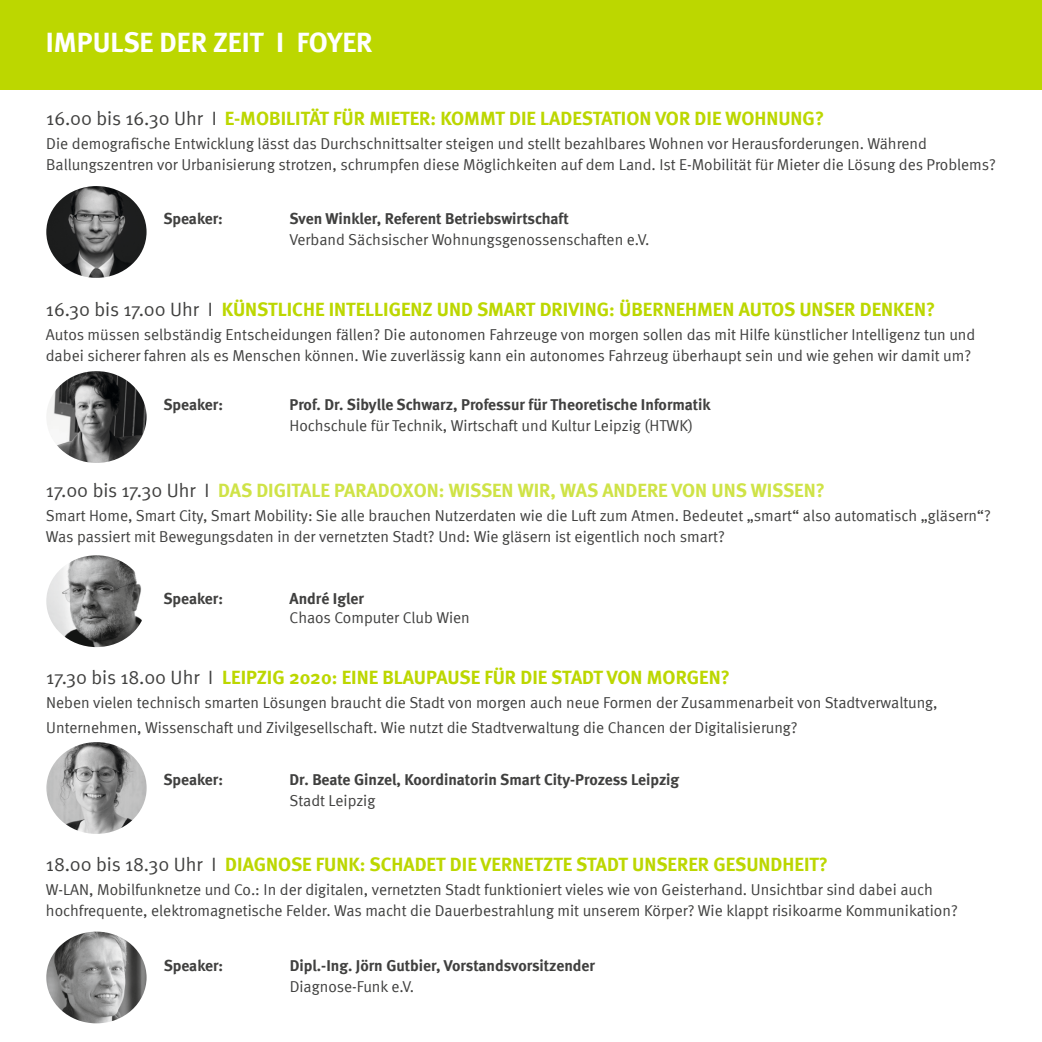
<style>
.page{position:relative;width:1042px;height:1042px;background:#fff}
.page>*{position:absolute;margin:0;border:0;box-sizing:border-box;transform-origin:0 0}
.t1{font:700 28px "Meta";color:#fff}
.t2{font:700 19.25px "Meta";color:#bcd700}
.t3{font:700 19.25px "Meta";color:#cfe347}
.t4{font:15.75px/21px "Meta Normal";color:#40403f}
.t5{font:700 15.75px/21px "Meta";color:#40403f}
.s1{font-family:"Meta Normal";font-weight:400;color:#40403f}
.s2{font-family:"Meta";font-weight:700}
.s3{font-family:"Meta Normal";font-weight:400}
</style>
<div class="page">
<div style="left:0;top:0;width:1042px;height:89px;background:#bcd700"></div>
<hr style="left:1041px;top:0;width:1px;height:89px;background:#00a1d2">
<img style="left:46px;top:186px;width:101px;height:92px">
<img style="left:46px;top:742px;width:101px;height:92px">
<img style="left:46px;top:555px;width:96px;height:92px">
<img style="left:46px;top:931px;width:101px;height:92px">
<img style="left:47px;top:371px;width:100px;height:92px">
<p class="t1" style="left:46px;top:26px;width:328px">IMPULSE DER ZEIT I FOYER</p>
<p class="t2" style="left:46px;top:106px;width:779px"><span class="s1">16.00 bis 16.30 Uhr I</span> E-MOBILITÄT FÜR MIETER: KOMMT DIE LADESTATION VOR DIE WOHNUNG?</p>
<p class="t4" style="left:46px;top:133px;width:951px">Die demografische Entwicklung lässt das Durchschnittsalter steigen und stellt bezahlbares Wohnen vor Herausforderungen. Während<br>Ballungszentren vor Urbanisierung strotzen, schrumpfen diese Möglichkeiten auf dem Land. Ist E-Mobilität für Mieter die Lösung des Problems?</p>
<p class="t5" style="left:163px;top:208px;width:61px">Speaker:</p>
<p class="t4" style="left:289px;top:208px;width:361px"><span class="s2">Sven Winkler, Referent Betriebswirtschaft<br></span>Verband Sächsischer Wohnungsgenossenschaften e.V.</p>
<p class="t2" style="left:46px;top:297px;width:891px"><span class="s1">16.30 bis 17.00 Uhr I</span> KÜNSTLICHE INTELLIGENZ UND SMART DRIVING: ÜBERNEHMEN AUTOS UNSER DENKEN?</p>
<p class="t4" style="left:46px;top:324px;width:931px">Autos müssen selbständig Entscheidungen fällen? Die autonomen Fahrzeuge von morgen sollen das mit Hilfe künstlicher Intelligenz tun und dabei sicherer fahren als es Menschen können. Wie zuverlässig kann ein autonomes Fahrzeug überhaupt sein und wie gehen wir damit um?</p>
<p class="t5" style="left:163px;top:394px;width:61px">Speaker:</p>
<p class="t5" style="left:289px;top:394px;width:423px">Prof. Dr. Sibylle Schwarz, Professur für Theoretische Informatik<br><span class="s3">Hochschule für Technik, Wirtschaft und Kultur Leipzig (HTWK)</span></p>
<p class="t3" style="left:46px;top:479px;width:780px"><span class="s1">17.00 bis 17.30 Uhr I</span> DAS DIGITALE PARADOXON: WISSEN WIR, WAS ANDERE VON UNS WISSEN?</p>
<p class="t4" style="left:46px;top:505px;width:946px">Smart Home, Smart City, Smart Mobility: Sie alle brauchen Nutzerdaten wie die Luft zum Atmen. Bedeutet „smart“ also automatisch „gläsern“?<br>Was passiert mit Bewegungsdaten in der vernetzten Stadt? Und: Wie gläsern ist eigentlich noch smart?</p>
<p class="t5" style="left:163px;top:587px;width:61px">Speaker:</p>
<p class="t4" style="left:289px;top:588px;width:182px;line-height:19.2px"><span class="s2">André Igler<br></span>Chaos Computer Club Wien</p>
<p class="t2" style="left:46px;top:665px;width:685px"><span class="s1">17.30 bis 18.00 Uhr I</span> LEIPZIG 2020: EINE BLAUPAUSE FÜR DIE STADT VON MORGEN?</p>
<p class="t4" style="left:46px;top:690px;width:893px;line-height:24.5px">Neben vielen technisch smarten Lösungen braucht die Stadt von morgen auch neue Formen der Zusammenarbeit von Stadtverwaltung,<br>Unternehmen, Wissenschaft und Zivilgesellschaft. Wie nutzt die Stadtverwaltung die Chancen der Digitalisierung?</p>
<p class="t5" style="left:163px;top:769px;width:61px">Speaker:</p>
<p class="t5" style="left:289px;top:769px;width:391px">Dr. Beate Ginzel, Koordinatorin Smart City-Prozess Leipzig<br><span class="s3">Stadt Leipzig</span></p>
<p class="t2" style="left:46px;top:853px;width:784px"><span class="s1">18.00 bis 18.30 Uhr I</span> DIAGNOSE FUNK: SCHADET DIE VERNETZTE STADT UNSERER GESUNDHEIT?</p>
<p class="t4" style="left:46px;top:879px;width:913px">W-LAN, Mobilfunknetze und Co.: In der digitalen, vernetzten Stadt funktioniert vieles wie von Geisterhand. Unsichtbar sind dabei auch hochfrequente, elektromagnetische Felder. Was macht die Dauerbestrahlung mit unserem Körper? Wie klappt risikoarme Kommunikation?</p>
<p class="t5" style="left:164px;top:954px;width:61px">Speaker:</p>
<p class="t5" style="left:290px;top:954px;width:307px">Dipl.-Ing. Jörn Gutbier, Vorstandsvorsitzender<br><span class="s3">Diagnose-Funk e.V.</span></p>
</div>
